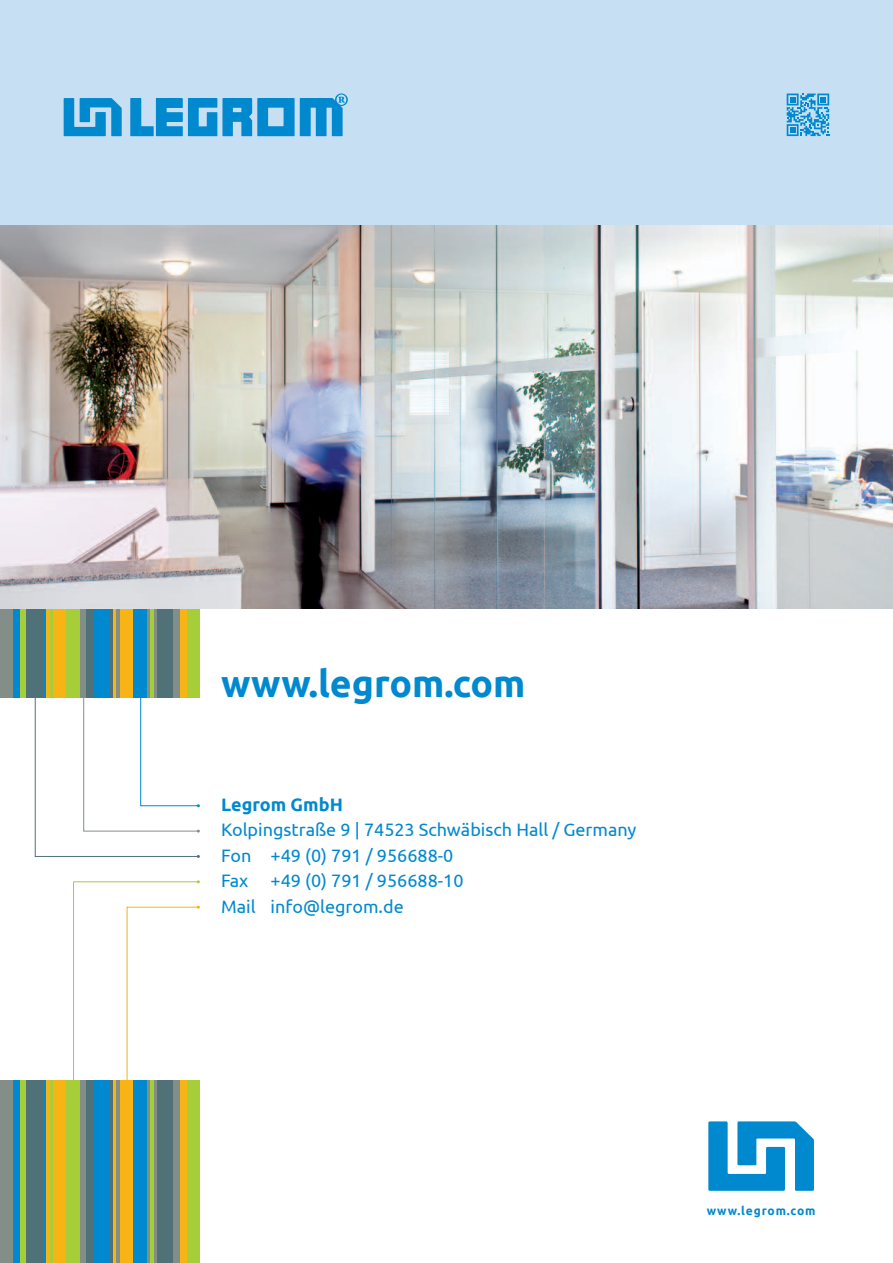
<style>
.page{position:relative;width:893px;height:1263px;background:#fff}
.page>*{position:absolute;margin:0;border:0;box-sizing:border-box;transform-origin:0 0}
.t1{font:700 37.5px "Ubuntu";color:#0089cf}
.t2{font:18px "Ubuntu";color:#0089cf}
.t3{font:700 18px "Ubuntu";color:#0089cf}
.t4{font:700 12px "Ubuntu";letter-spacing:.07em;color:#0089cf}
</style>
<div class="page">
<div style="left:0;top:502px;width:13px;height:195px;background:#848e89"></div>
<div style="left:13px;top:502px;width:7px;height:195px;background:#0089cf"></div>
<div style="left:20px;top:502px;width:7px;height:195px;background:#a6ce39"></div>
<div style="left:27px;top:502px;width:16px;height:195px;background:#4f7177"></div>
<svg style="left:43px;top:608px;width:4px;height:67px"></svg>
<hr style="left:47px;top:502px;width:3px;height:195px;background:#f7b414">
<hr style="left:50px;top:502px;width:3px;height:195px;background:#a6ce39">
<div style="left:53px;top:502px;width:14px;height:195px;background:#f7b414"></div>
<div style="left:67px;top:502px;width:13px;height:195px;background:#a6ce39"></div>
<div style="left:80px;top:502px;width:7px;height:195px;background:#848e89"></div>
<div style="left:87px;top:502px;width:6px;height:195px;background:#4f7177"></div>
<div style="left:93px;top:502px;width:17px;height:195px;background:#0089cf"></div>
<hr style="left:110px;top:502px;width:3px;height:195px;background:#4f7177">
<svg style="left:113px;top:608px;width:4px;height:67px"></svg>
<hr style="left:117px;top:502px;width:3px;height:195px;background:#848e89">
<div style="left:120px;top:502px;width:13px;height:195px;background:#f7b414"></div>
<div style="left:187px;top:502px;width:13px;height:195px;background:#a6ce39"></div>
<div style="left:180px;top:502px;width:7px;height:195px;background:#f7b414"></div>
<div style="left:173px;top:502px;width:7px;height:195px;background:#848e89"></div>
<div style="left:157px;top:502px;width:16px;height:195px;background:#4f7177"></div>
<svg style="left:153px;top:608px;width:4px;height:67px"></svg>
<hr style="left:150px;top:502px;width:3px;height:195px;background:#a6ce39">
<hr style="left:147px;top:502px;width:3px;height:195px;background:#848e89">
<div style="left:133px;top:502px;width:14px;height:195px;background:#0089cf"></div>
<svg style="left:73px;top:880px;width:127px;height:200px"></svg>
<svg style="left:34px;top:675px;width:166px;height:183px"></svg>
<div style="left:0;top:1080px;width:13px;height:183px;background:#848e89"></div>
<div style="left:13px;top:1080px;width:7px;height:183px;background:#0089cf"></div>
<div style="left:20px;top:1080px;width:7px;height:183px;background:#a6ce39"></div>
<div style="left:27px;top:1080px;width:16px;height:183px;background:#4f7177"></div>
<svg style="left:43px;top:1080px;width:4px;height:183px"></svg>
<hr style="left:47px;top:1080px;width:3px;height:183px;background:#f7b414">
<hr style="left:50px;top:1080px;width:3px;height:183px;background:#a6ce39">
<div style="left:53px;top:1080px;width:14px;height:183px;background:#f7b414"></div>
<div style="left:67px;top:1080px;width:13px;height:183px;background:#a6ce39"></div>
<div style="left:80px;top:1080px;width:7px;height:183px;background:#848e89"></div>
<div style="left:87px;top:1080px;width:6px;height:183px;background:#4f7177"></div>
<div style="left:93px;top:1080px;width:17px;height:183px;background:#0089cf"></div>
<hr style="left:110px;top:1080px;width:3px;height:183px;background:#4f7177">
<svg style="left:113px;top:1080px;width:4px;height:183px"></svg>
<hr style="left:117px;top:1080px;width:3px;height:183px;background:#848e89">
<div style="left:120px;top:1080px;width:13px;height:183px;background:#f7b414"></div>
<div style="left:187px;top:1080px;width:13px;height:183px;background:#a6ce39"></div>
<div style="left:180px;top:1080px;width:7px;height:183px;background:#f7b414"></div>
<div style="left:173px;top:1080px;width:7px;height:183px;background:#848e89"></div>
<div style="left:157px;top:1080px;width:16px;height:183px;background:#4f7177"></div>
<svg style="left:153px;top:1080px;width:4px;height:183px"></svg>
<hr style="left:150px;top:1080px;width:3px;height:183px;background:#a6ce39">
<hr style="left:147px;top:1080px;width:3px;height:183px;background:#848e89">
<div style="left:133px;top:1080px;width:14px;height:183px;background:#0089cf"></div>
<div style="left:0;top:0;width:893px;height:604px;background:#c7dff2"></div>
<svg style="left:708px;top:1121px;width:106px;height:70px"></svg>
<svg style="left:64px;top:98px;width:58px;height:38px"></svg>
<svg style="left:130px;top:93px;width:218px;height:43px"></svg>
<svg style="left:787px;top:94px;width:42px;height:42px"></svg>
<img style="left:0;top:225px;width:893px;height:383px">
<p class="t1" style="left:221px;top:661px;width:306px">www.legrom.com</p>
<p class="t3" style="left:221px;top:793px;width:123px">Legrom GmbH</p>
<p class="t2" style="left:221px;top:819px;width:417px">Kolpingstraße 9 | 74523 Schwäbisch Hall / Germany</p>
<p class="t2" style="left:221px;top:844px;width:234px">Fon +49 (0) 791 / 956688-0</p>
<p class="t2" style="left:221px;top:870px;width:244px">Fax +49 (0) 791 / 956688-10</p>
<p class="t2" style="left:221px;top:895px;width:184px">Mail info@legrom.de</p>
<p class="t4" style="left:707px;top:1203px;width:110px">www.legrom.com</p>
</div>
